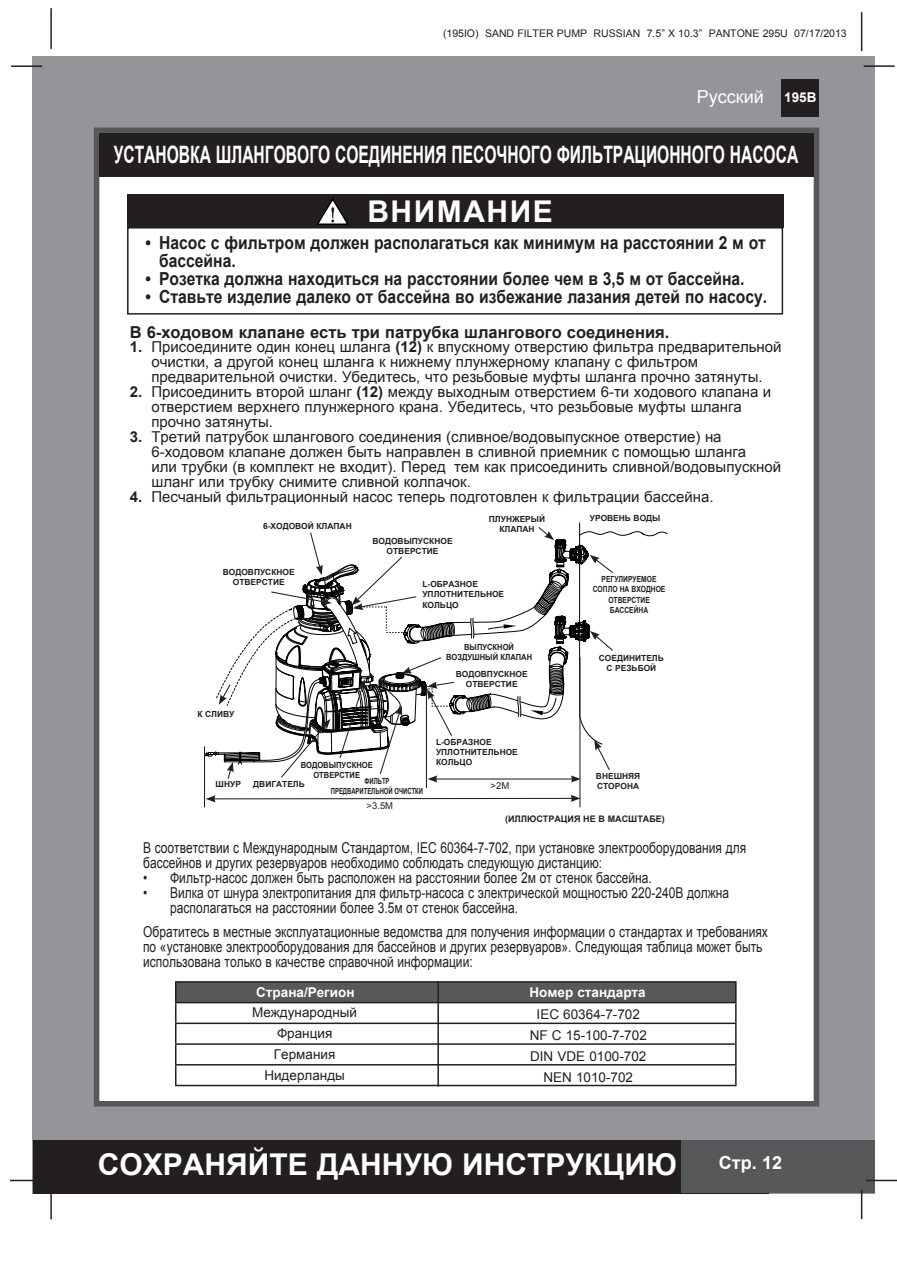
<style>
.page{position:relative;width:897px;height:1264px;background:#fff}
.page>*{position:absolute;margin:0;border:0;box-sizing:border-box;transform-origin:0 0}
.t1{font:700 30px "Arial";color:#fff}
.t2{font:700 30px "Arial";letter-spacing:.05em;color:#fff}
.t3{font:700 24px "Arial";color:#fff;scale:.65 1}
.t4{font:700 18px "Arial";color:#231f20;scale:.87 1}
.t5{font:18px "Arial";color:#fff}
.t6{font:700 18px "Arial";color:#fff}
.t7{font:700 16.5px "Arial";color:#231f20}
.t8{font:15px "Arial";color:#231f20}
.t9{font:15px/15px "Arial";color:#231f20;scale:.8 1}
.t10{font:13.5px "Arial";color:#231f20}
.t11{font:700 13.5px "Arial";color:#fff}
.t12{font:10.5px "Arial";color:#231f20}
.t13{font:9.45px "Arial";color:#231f20}
.t14{font:700 9px "Arial";color:#231f20}
.t15{font:700 8.4px/10.1px "Arial";color:#231f20;text-align:center}
.t16{font:700 8.4px/10.1px "Arial";color:#231f20;text-align:center;scale:.9 1}
.t17{font:700 8.4px/10.1px "Arial";color:#231f20;text-align:center;scale:.8 1}
.t18{font:700 8.4px "Arial";color:#231f20;scale:.7 1}
.s1{font-weight:700}
</style>
<div class="page">
<div style="left:33px;top:56px;width:842px;height:1137px;background:#939598"></div>
<hr style="left:50px;top:8px;width:2px;height:41px;background:#231f20">
<hr style="left:860px;top:12px;width:2px;height:39px;background:#231f20">
<div style="left:781px;top:79px;width:38px;height:38px;background:#231f20"></div>
<div style="left:33px;top:1140px;width:735px;height:53px;background:#231f20"></div>
<div style="left:681px;top:1140px;width:194px;height:53px;background:#57585a"></div>
<hr style="left:11px;top:65px;width:31px;height:2px;background:#231f20">
<hr style="left:863px;top:65px;width:31px;height:2px;background:#231f20">
<hr style="left:865px;top:1179px;width:31px;height:2px;background:#231f20">
<hr style="left:860px;top:1190px;width:2px;height:29px;background:#231f20">
<hr style="left:50px;top:1188px;width:2px;height:31px;background:#231f20">
<hr style="left:10px;top:1179px;width:31px;height:2px;background:#231f20">
<div style="left:94px;top:128px;width:725px;height:978px;background:#fff;border:6px solid #57585a"></div>
<div style="left:99px;top:133px;width:714px;height:43px;background:#231f20"></div>
<div style="left:127px;top:194px;width:656px;height:34px;background:#231f20"></div>
<div style="left:127px;top:227px;width:656px;height:87px;border:2px solid #231f20"></div>
<svg style="left:317px;top:198px;width:31px;height:27px"></svg>
<hr style="left:426px;top:686px;width:1px;height:102px;background:#231f20">
<hr style="left:579px;top:657px;width:1px;height:150px;background:#231f20">
<hr style="left:204px;top:746px;width:1px;height:61px;background:#231f20">
<svg style="left:206px;top:795px;width:374px;height:7px"></svg>
<div style="left:175px;top:981px;width:561px;height:108px;background:linear-gradient(to right,#fff,#fff)"></div>
<div style="left:176px;top:982px;width:559px;height:20px;background:#57585a"></div>
<svg style="left:176px;top:1003px;width:559px;height:81px"></svg>
<hr style="left:175px;top:981px;width:561px;height:1px;background:#231f20">
<hr style="left:175px;top:1002px;width:561px;height:1px;background:#231f20">
<hr style="left:175px;top:1022px;width:561px;height:2px;background:#231f20">
<hr style="left:175px;top:1043px;width:561px;height:1px;background:#231f20">
<hr style="left:175px;top:1064px;width:561px;height:1px;background:#231f20">
<svg style="left:175px;top:982px;width:1px;height:102px"></svg>
<svg style="left:735px;top:982px;width:1px;height:102px"></svg>
<hr style="left:175px;top:1084px;width:561px;height:2px;background:#231f20">
<hr style="left:437px;top:981px;width:2px;height:105px;background:#231f20">
<svg style="left:204px;top:522px;width:410px;height:260px"></svg>
<p class="t12" style="left:443px;top:27px;width:405px">(195IO) SAND FILTER PUMP RUSSIAN 7.5” X 10.3” PANTONE 295U 07/17/2013</p>
<p class="t5" style="left:696px;top:85px;width:69px">Русский</p>
<p class="t11" style="left:784px;top:88px;width:34px">195B</p>
<p class="t3" style="left:114px;top:139px;width:1054px">УСТАНОВКА ШЛАНГОВОГО СОЕДИНЕНИЯ ПЕСОЧНОГО ФИЛЬТРАЦИОННОГО НАСОСА</p>
<p class="t2" style="left:367px;top:192px;width:187px">ВНИМАНИЕ</p>
<p class="t4" style="left:145px;top:231px;width:714px">• Насос с фильтром должен располагаться как минимум на расстоянии 2 м от</p>
<p class="t4" style="left:159px;top:249px;width:90px">бассейна.</p>
<p class="t4" style="left:145px;top:267px;width:690px">• Розетка должна находиться на расстоянии более чем в 3,5 м от бассейна.</p>
<p class="t4" style="left:145px;top:285px;width:716px">• Ставьте изделие далеко от бассейна во избежание лазания детей по насосу.</p>
<p class="t7" style="left:130px;top:321px;width:541px">В 6-ходовом клапане есть три патрубка шлангового соединения.</p>
<p class="t8" style="left:130px;top:336px;width:653px"><span class="s1">1.</span> Присоедините один конец шланга <span class="s1">(12)</span> к впускному отверстию фильтра предварительной</p>
<p class="t8" style="left:151px;top:351px;width:548px">очистки, а другой конец шланга к нижнему плунжерному клапану с фильтром</p>
<p class="t8" style="left:151px;top:366px;width:612px">предварительной очистки. Убедитесь, что резьбовые муфты шланга прочно затянуты.</p>
<p class="t8" style="left:130px;top:381px;width:643px"><span class="s1">2.</span> Присоединить второй шланг <span class="s1">(12)</span> между выходным отверстием 6-ти ходового клапана и</p>
<p class="t8" style="left:151px;top:396px;width:592px">отверстием верхнего плунжерного крана. Убедитесь, что резьбовые муфты шланга</p>
<p class="t8" style="left:151px;top:411px;width:123px">прочно затянуты.</p>
<p class="t8" style="left:130px;top:426px;width:593px"><span class="s1">3.</span> Третий патрубок шлангового соединения (сливное/водовыпускное отверстие) на</p>
<p class="t8" style="left:151px;top:441px;width:596px">6-ходовом клапане должен быть направлен в сливной приемник с помощью шланга</p>
<p class="t8" style="left:151px;top:456px;width:631px">или трубки (в комплект не входит). Перед тем как присоединить сливной/водовыпускной</p>
<p class="t8" style="left:151px;top:471px;width:321px">шланг или трубку снимите сливной колпачок.</p>
<p class="t8" style="left:130px;top:486px;width:585px"><span class="s1">4.</span> Песчаный фильтрационный насос теперь подготовлен к фильтрации бассейна.</p>
<p class="t15" style="left:263px;top:521px;width:90px">6-ХОДОВОЙ КЛАПАН</p>
<p class="t15" style="left:223px;top:567px;width:73px">ВОДОВПУСКНОЕ<br>ОТВЕРСТИЕ</p>
<p class="t15" style="left:197px;top:710px;width:38px">К СЛИВУ</p>
<p class="t15" style="left:372px;top:536px;width:82px">ВОДОВЫПУСКНОЕ<br>ОТВЕРСТИЕ</p>
<p class="t15" style="left:489px;top:514px;width:58px">ПЛУНЖЕРЫЙ<br>КЛАПАН</p>
<p class="t15" style="left:422px;top:579px;width:83px;text-align:left">L-ОБРАЗНОЕ<br>УПЛОТНИТЕЛЬНОЕ<br>КОЛЬЦО</p>
<p class="t16" style="left:446px;top:642px;width:97px">ВЫПУСКНОЙ<br>ВОЗДУШНЫЙ КЛАПАН</p>
<p class="t15" style="left:455px;top:669px;width:73px">ВОДОВПУСКНОЕ<br>ОТВЕРСТИЕ</p>
<p class="t15" style="left:215px;top:779px;width:27px">ШНУР</p>
<p class="t16" style="left:301px;top:760px;width:82px">ВОДОВЫПУСКНОЕ<br>ОТВЕРСТИЕ</p>
<p class="t18" style="left:364px;top:775px;width:37px">ФИЛЬТР</p>
<p class="t18" style="left:331px;top:785px;width:133px">ПРЕДВАРИТЕЛЬНОЙ ОЧИСТКИ</p>
<p class="t15" style="left:253px;top:779px;width:53px">ДВИГАТЕЛЬ</p>
<p class="t13" style="left:366px;top:799px;width:28px">&gt;3.5M</p>
<p class="t15" style="left:436px;top:737px;width:83px;text-align:left">L-ОБРАЗНОЕ<br>УПЛОТНИТЕЛЬНОЕ<br>КОЛЬЦО</p>
<p class="t13" style="left:490px;top:779px;width:20px">&gt;2M</p>
<p class="t15" style="left:589px;top:513px;width:72px">УРОВЕНЬ ВОДЫ</p>
<p class="t17" style="left:592px;top:575px;width:92px">РЕГУЛИРУЕМОЕ<br>СОПЛО НА ВХОДНОЕ<br>ОТВЕРСТИЕ<br>БАССЕЙНА</p>
<p class="t15" style="left:598px;top:653px;width:66px">СОЕДИНИТЕЛЬ<br>С РЕЗЬБОЙ</p>
<p class="t15" style="left:596px;top:771px;width:46px;text-align:left">ВНЕШНЯЯ<br>СТОРОНА</p>
<p class="t14" style="left:505px;top:813px;width:161px">(ИЛЛЮСТРАЦИЯ НЕ В МАСШТАБЕ)</p>
<p class="t9" style="left:143px;top:840px;width:755px">В соответствии с Международным Стандартом, IEC 60364-7-702, при установке электрооборудования для бассейнов и других резервуаров необходимо соблюдать следующую дистанцию:</p>
<p class="t9" style="left:143px;top:870px;width:637px">• Фильтр-насос должен быть расположен на расстоянии более 2м от стенок бассейна.</p>
<p class="t9" style="left:143px;top:885px;width:734px">• Вилка от шнура электропитания для фильтр-насоса с электрической мощностью 220-240В должна</p>
<p class="t9" style="left:170px;top:900px;width:436px">располагаться на расстоянии более 3.5м от стенок бассейна.</p>
<p class="t9" style="left:143px;top:924px;width:782px">Обратитесь в местные эксплуатационные ведомства для получения информации о стандартах и требованиях по «установке электрооборудования для бассейнов и других резервуаров». Следующая таблица может быть использована только в качестве справочной информации:</p>
<p class="t10" style="left:252px;top:1003px;width:106px">Международный</p>
<p class="t10" style="left:277px;top:1024px;width:57px">Франция</p>
<p class="t10" style="left:274px;top:1045px;width:63px">Германия</p>
<p class="t10" style="left:264px;top:1066px;width:82px">Нидерланды</p>
<p class="t11" style="left:256px;top:983px;width:100px">Страна/Регион</p>
<p class="t11" style="left:529px;top:983px;width:118px">Номер стандарта</p>
<p class="t10" style="left:536px;top:1005px;width:105px">IEC 60364-7-702</p>
<p class="t10" style="left:529px;top:1026px;width:119px">NF C 15-100-7-702</p>
<p class="t10" style="left:530px;top:1047px;width:118px">DIN VDE 0100-702</p>
<p class="t10" style="left:543px;top:1068px;width:91px">NEN 1010-702</p>
<h1 class="t1" style="left:98px;top:1144px;width:580px">СОХРАНЯЙТЕ ДАННУЮ ИНСТРУКЦИЮ</h1>
<p class="t6" style="left:718px;top:1150px;width:65px">Стр. 12</p>
</div>
